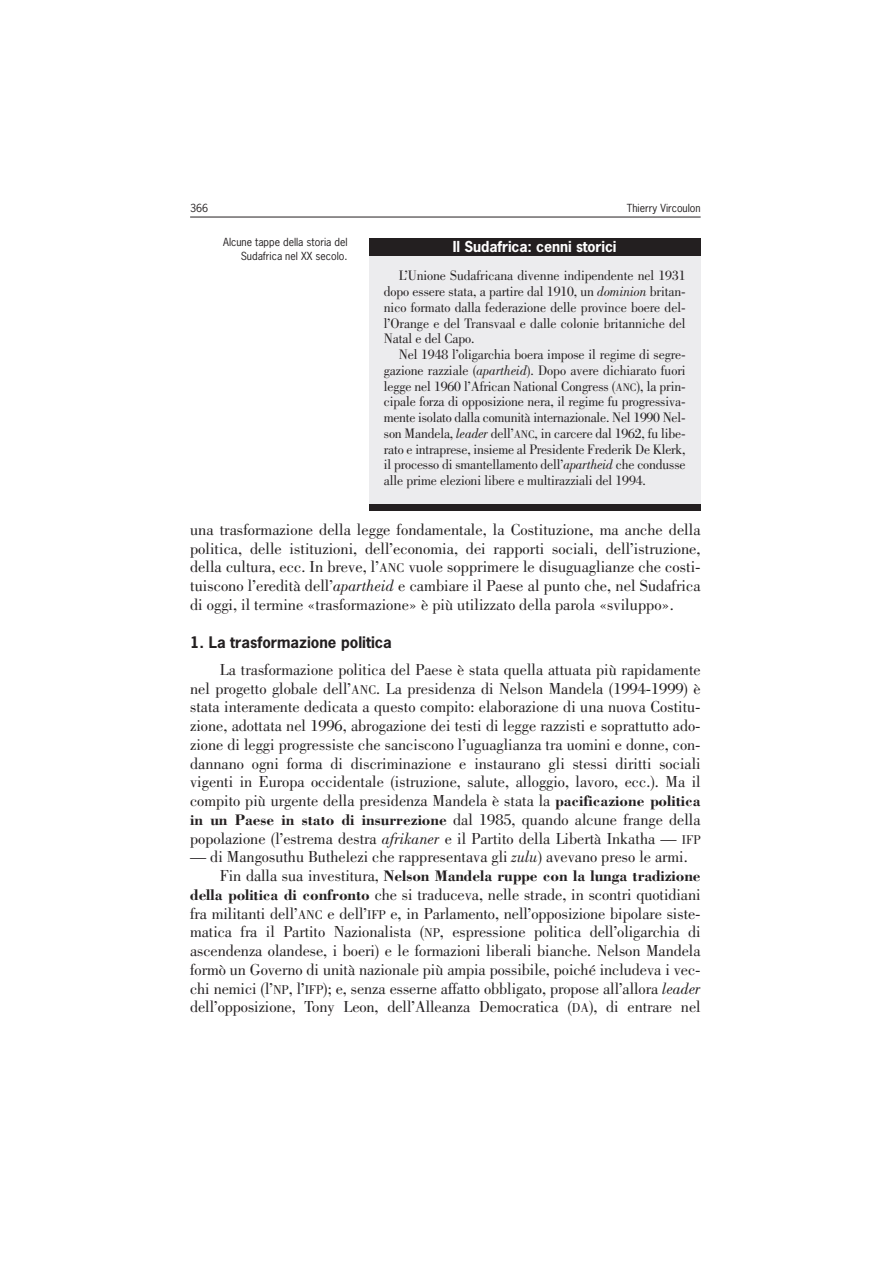
<style>
.page{position:relative;width:893px;height:1263px;background:#fff}
.page>*{position:absolute;margin:0;border:0;box-sizing:border-box;transform-origin:0 0}
.t1{font:16.5px/18.8px "Bodoni";color:#231f20;text-align:justify}
.t2{font:700 15.75px "Bodoni";letter-spacing:-.005em;color:#231f20}
.t3{font:700 15px "News Gothic";color:#231f20}
.t4{font:14.25px/15.8px "Bodoni";letter-spacing:-.01em;color:#231f20;text-align:justify;scale:.96 1}
.t5{font:700 14.25px "News Gothic";letter-spacing:-.005em;color:#fff}
.t6{font:10.5px/13.5px "News Gothic";color:#231f20;text-align:right}
.s1{font-style:italic}
.s2{font-size:11.4px}
.s3{font-size:13.2px}
.s4{font-weight:700;font-size:15.75px}
.s5{font-weight:400;font-size:16.5px}
</style>
<div class="page">
<hr style="left:190px;top:217px;width:510px;height:1px;background:#231f20">
<div style="left:369px;top:243px;width:331px;height:265px;background:#ececee"></div>
<div style="left:369px;top:238px;width:331px;height:17px;background:#231f20"></div>
<div style="left:369px;top:504px;width:331px;height:6px;background:#231f20"></div>
<p class="t6" style="left:190px;top:203px;width:20px">366</p>
<p class="t6" style="left:626px;top:203px;width:75px">Thierry Vircoulon</p>
<p class="t6" style="left:223px;top:237px;width:126px">Alcune tappe della storia del<br>Sudafrica nel XX secolo.</p>
<p class="t5" style="left:453px;top:241px;width:165px">Il Sudafrica: cenni storici</p>
<p class="t4" style="left:384px;top:269px;width:316px;text-indent:15px">L’Unione Sudafricana divenne indipendente nel 1931 dopo essere stata, a partire dal 1910, un <span class="s1">dominion</span> britan&shy;nico formato dalla federazione delle province boere del&shy;l’Orange e del Transvaal e dalle colonie britanniche del Natal e del Capo.</p>
<p class="t4" style="left:384px;top:348px;width:316px;text-indent:15px">Nel 1948 l’oligarchia boera impose il regime di segre&shy;gazione razziale (<span class="s1">apartheid</span>). Dopo avere dichiarato fuori legge nel 1960 l’African National Congress (<span class="s2">ANC</span>), la prin&shy;cipale forza di opposizione nera, il regime fu progressiva&shy;mente isolato dalla comunità internazionale. Nel 1990 Nel&shy;son Mandela, <span class="s1">leader</span> dell’<span class="s2">ANC</span>, in carcere dal 1962, fu libe&shy;rato e intraprese, insieme al Presidente Frederik De Klerk, il processo di smantellamento dell’<span class="s1">apartheid</span> che condusse alle prime elezioni libere e multirazziali del 1994.</p>
<p class="t1" style="left:190px;top:522px;width:512px">una trasformazione della legge fondamentale, la Costituzione, ma anche della politica, delle istituzioni, dell’economia, dei rapporti sociali, dell’istruzione, della cultura, ecc. In breve, l’<span class="s3">ANC</span> vuole sopprimere le disuguaglianze che costi&shy;tuiscono l’eredità dell’<span class="s1">apartheid</span> e cambiare il Paese al punto che, nel Sudafrica di oggi, il termine «trasformazione» è più utilizzato della parola «sviluppo».</p>
<p class="t3" style="left:190px;top:636px;width:203px">1. La trasformazione politica</p>
<p class="t1" style="left:190px;top:662px;width:512px;text-indent:30px">La trasformazione politica del Paese è stata quella attuata più rapidamente nel progetto globale dell’<span class="s3">ANC</span>. La presidenza di Nelson Mandela (1994-1999) è stata interamente dedicata a questo compito: elaborazione di una nuova Costitu&shy;zione, adottata nel 1996, abrogazione dei testi di legge razzisti e soprattutto ado&shy;zione di leggi progressiste che sanciscono l’uguaglianza tra uomini e donne, con&shy;dannano ogni forma di discriminazione e instaurano gli stessi diritti sociali vigenti in Europa occidentale (istruzione, salute, alloggio, lavoro, ecc.). Ma il compito più urgente della presidenza Mandela è stata la <span class="s4">pacificazione politica in un Paese in stato di insurrezione</span> dal 1985, quando alcune frange della popolazione (l’estrema destra <span class="s1">afrikaner</span> e il Partito della Libertà Inkatha — <span class="s3">IFP</span></p>
<p class="t1" style="left:190px;top:849px;width:499px">— di Mangosuthu Buthelezi che rappresentava gli <span class="s1">zulu</span>) avevano preso le armi.</p>
<p class="t2" style="left:220px;top:870px;width:482px"><span class="s5">Fin dalla sua investitura,</span> Nelson Mandela ruppe con la lunga tradizione</p>
<p class="t1" style="left:190px;top:887px;width:512px"><span class="s4">della politica di confronto</span> che si traduceva, nelle strade, in scontri quotidiani fra militanti dell’<span class="s3">ANC</span> e dell’<span class="s3">IFP</span> e, in Parlamento, nell’opposizione bipolare siste&shy;matica fra il Partito Nazionalista (<span class="s3">NP</span>, espressione politica dell’oligarchia di ascendenza olandese, i boeri) e le formazioni liberali bianche. Nelson Mandela formò un Governo di unità nazionale più ampia possibile, poiché includeva i vec&shy;chi nemici (l’<span class="s3">NP</span>, l’<span class="s3">IFP</span>); e, senza esserne affatto obbligato, propose all’allora <span class="s1">leader </span>dell’opposizione, Tony Leon, dell’Alleanza Democratica (<span class="s3">DA</span>), di entrare nel</p>
</div>
